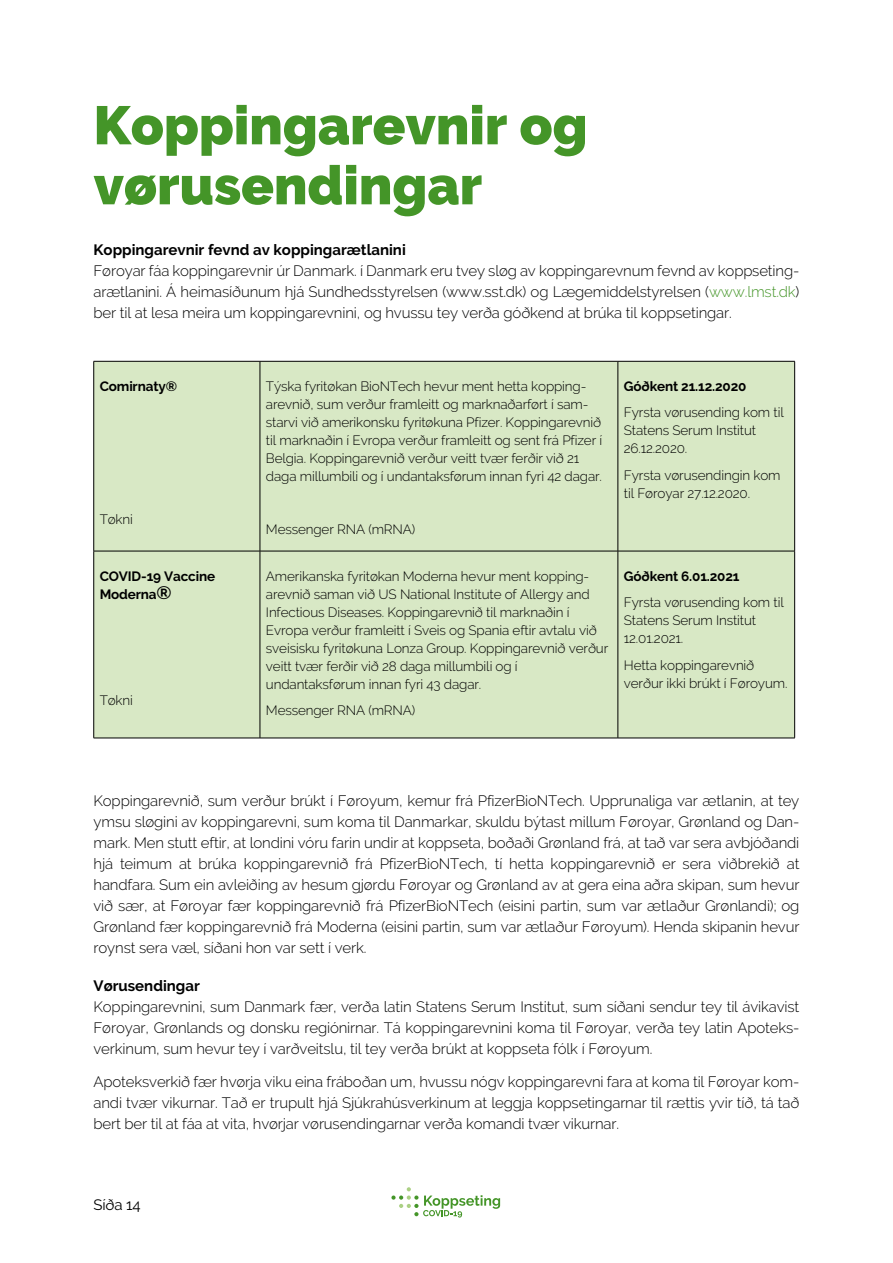
<style>
.page{position:relative;width:893px;height:1263px;background:#fff}
.page>*{position:absolute;margin:0;border:0;box-sizing:border-box;transform-origin:0 0}
.t1{font:900 54px/60px "Raleway";color:#449528}
.t2{font:300 15px/21px "Raleway";letter-spacing:-.01em;color:#000}
.t3{font:700 15px "Raleway";color:#000}
.t4{font:15px "Raleway";letter-spacing:-.01em;color:#000}
.t5{font:300 13.5px/18px "Raleway";letter-spacing:-.01em;color:#000}
.t6{font:700 13.5px/18px "Raleway";letter-spacing:-.01em;color:#000}
.s1{color:#449528}
.s2{font-size:18px}
</style>
<div class="page">
<svg style="left:391px;top:1187px;width:109px;height:30px"></svg>
<div style="left:94px;top:362px;width:700px;height:376px;background:#d8e8c5"></div>
<hr style="left:94px;top:361px;width:166px;height:1px;background:#000">
<hr style="left:93px;top:361px;width:1px;height:190px;background:#000">
<hr style="left:260px;top:361px;width:358px;height:1px;background:#000">
<hr style="left:260px;top:361px;width:1px;height:190px;background:#000">
<hr style="left:618px;top:361px;width:177px;height:1px;background:#000">
<hr style="left:618px;top:361px;width:1px;height:190px;background:#000">
<hr style="left:794px;top:361px;width:1px;height:190px;background:#000">
<hr style="left:94px;top:551px;width:166px;height:1px;background:#000">
<hr style="left:93px;top:551px;width:1px;height:187px;background:#000">
<hr style="left:260px;top:551px;width:358px;height:1px;background:#000">
<hr style="left:260px;top:551px;width:1px;height:187px;background:#000">
<hr style="left:618px;top:551px;width:177px;height:1px;background:#000">
<hr style="left:618px;top:551px;width:1px;height:187px;background:#000">
<hr style="left:794px;top:551px;width:1px;height:187px;background:#000">
<hr style="left:94px;top:738px;width:166px;height:1px;background:#000">
<hr style="left:260px;top:738px;width:358px;height:1px;background:#000">
<hr style="left:618px;top:738px;width:177px;height:1px;background:#000">
<h1 class="t1" style="left:94px;top:95px;width:495px">Koppingarevnir og vørusendingar</h1>
<p class="t3" style="left:94px;top:241px;width:314px">Koppingarevnir fevnd av koppingarætlanini</p>
<p class="t2" style="left:94px;top:260px;width:707px">Føroyar fáa koppingarevnir úr Danmark. í Danmark eru tvey sløg av koppingarevnum fevnd av koppseting&shy;arætlanini. Á heimasíðunum hjá Sundhedsstyrelsen (www.sst.dk) og Lægemiddelstyrelsen (<span class="s1">www.lmst.dk</span>) ber til at lesa meira um koppingarevnini, og hvussu tey verða góðkend at brúka til koppsetingar.</p>
<p class="t6" style="left:100px;top:377px;width:79px">Comirnaty®</p>
<p class="t5" style="left:100px;top:510px;width:35px">Tøkni</p>
<p class="t6" style="left:100px;top:567px;width:117px">COVID-19 Vaccine<br>Moderna<span class="s2">®</span></p>
<p class="t5" style="left:100px;top:691px;width:35px">Tøkni</p>
<p class="t5" style="left:266px;top:377px;width:338px">Týska fyritøkan BioNTech hevur ment hetta kopping&shy;arevnið, sum verður framleitt og marknaðarført í sam&shy;starvi við amerikonsku fyritøkuna Pfizer. Koppingarevnið til marknaðin í Evropa verður framleitt og sent frá Pfizer í Belgia. Koppingarevnið verður veitt tvær ferðir við 21 daga millumbili og í undantaksførum innan fyri 42 dagar.</p>
<p class="t5" style="left:266px;top:520px;width:151px">Messenger RNA (mRNA)</p>
<p class="t5" style="left:266px;top:567px;width:344px">Amerikanska fyritøkan Moderna hevur ment kopping&shy;arevnið saman við US National Institute of Allergy and Infectious Diseases. Koppingarevnið til marknaðin í Evropa verður framleitt í Sveis og Spania eftir avtalu við sveisisku fyritøkuna Lonza Group. Koppingarevnið verður veitt tvær ferðir við 28 daga millumbili og í undantaksførum innan fyri 43 dagar.</p>
<p class="t5" style="left:266px;top:701px;width:151px">Messenger RNA (mRNA)</p>
<p class="t6" style="left:624px;top:377px;width:124px">Góðkent 21.12.2020</p>
<p class="t5" style="left:624px;top:404px;width:161px">Fyrsta vørusending kom til<br>Statens Serum Institut<br>26.12.2020.</p>
<p class="t5" style="left:624px;top:466px;width:158px">Fyrsta vørusendingin kom til Føroyar 27.12.2020.</p>
<p class="t6" style="left:624px;top:567px;width:117px">Góðkent 6.01.2021</p>
<p class="t5" style="left:624px;top:593px;width:161px">Fyrsta vørusending kom til<br>Statens Serum Institut<br>12.01.2021.</p>
<p class="t5" style="left:624px;top:656px;width:165px">Hetta koppingarevnið verður ikki brúkt í Føroyum.</p>
<p class="t2" style="left:94px;top:790px;width:707px">Koppingarevnið, sum verður brúkt í Føroyum, kemur frá PfizerBioNTech. Upprunaliga var ætlanin, at tey ymsu sløgini av koppingarevni, sum koma til Danmarkar, skuldu býtast millum Føroyar, Grønland og Dan&shy;mark. Men stutt eftir, at londini vóru farin undir at koppseta, boðaði Grønland frá, at tað var sera avbjóðandi hjá teimum at brúka koppingarevnið frá PfizerBioNTech, tí hetta koppingarevnið er sera viðbrekið at handfara. Sum ein avleiðing av hesum gjørdu Føroyar og Grønland av at gera eina aðra skipan, sum hevur við sær, at Føroyar fær koppingarevnið frá PfizerBioNTech (eisini partin, sum var ætlaður Grønlandi); og Grønland fær koppingarevnið frá Moderna (eisini partin, sum var ætlaður Føroyum). Henda skipanin hevur roynst sera væl, síðani hon var sett í verk.</p>
<p class="t3" style="left:94px;top:977px;width:108px">Vørusendingar</p>
<p class="t2" style="left:94px;top:996px;width:707px">Koppingarevnini, sum Danmark fær, verða latin Statens Serum Institut, sum síðani sendur tey til ávikavist<br>Føroyar, Grønlands og donsku regiónirnar. Tá koppingarevnini koma til Føroyar, verða tey latin Apoteks&shy;verkinum, sum hevur tey í varðveitslu, til tey verða brúkt at koppseta fólk í Føroyum.</p>
<p class="t2" style="left:94px;top:1071px;width:707px">Apoteksverkið fær hvørja viku eina fráboðan um, hvussu nógv koppingarevni fara at koma til Føroyar kom&shy;andi tvær vikurnar. Tað er trupult hjá Sjúkrahúsverkinum at leggja koppsetingarnar til rættis yvir tíð, tá tað bert ber til at fáa at vita, hvørjar vørusendingarnar verða komandi tvær vikurnar.</p>
<p class="t4" style="left:94px;top:1196px;width:49px">Síða 14</p>
</div>
